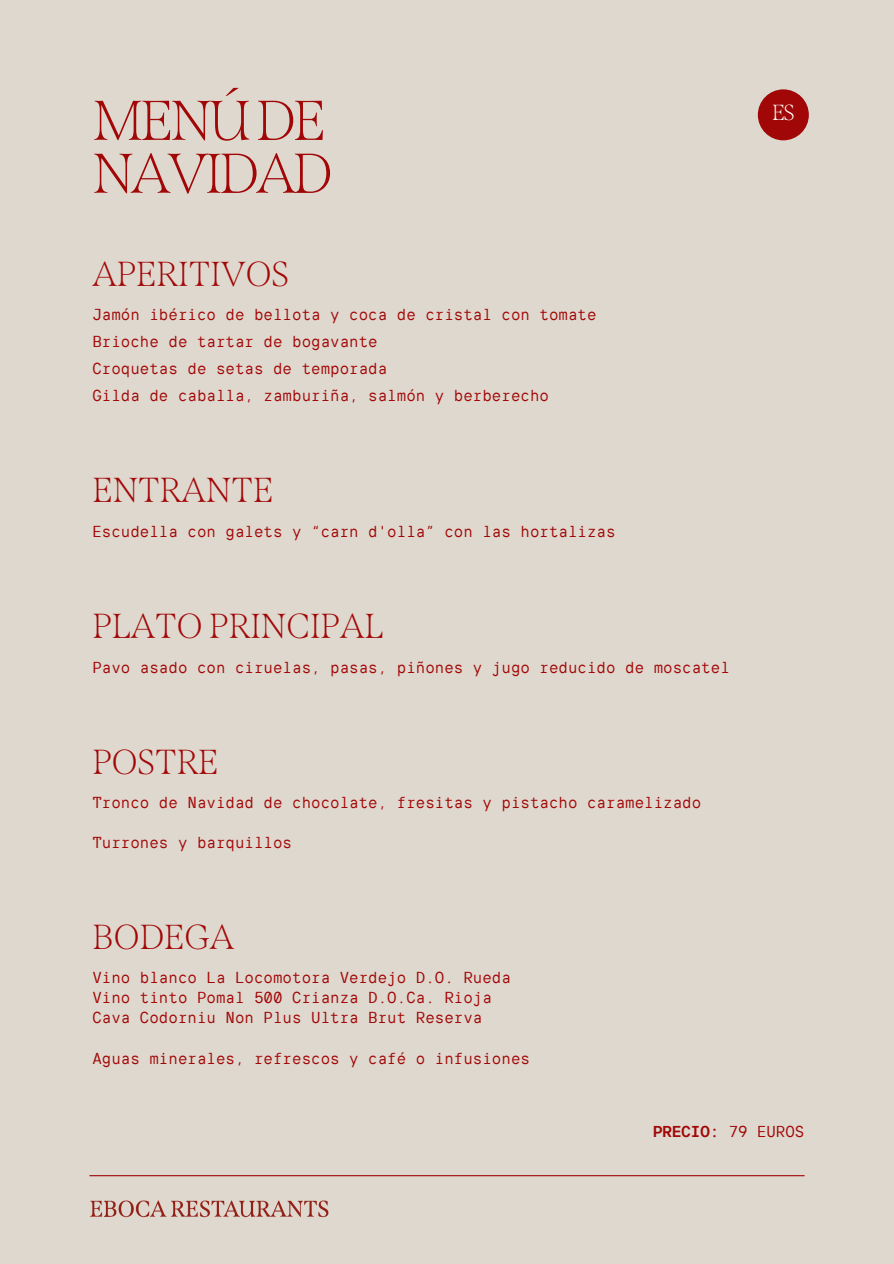
<style>
.page{position:relative;width:894px;height:1264px;background:#fff}
.page>*{position:absolute;margin:0;border:0;box-sizing:border-box;transform-origin:0 0}
.t1{font:100 56.1px "Span";letter-spacing:-.05em;color:#a10707}
.t2{font:100 34.65px "Span";color:#a10707}
.t3{font:100 21.75px "Span";color:#fff}
.t4{font:15.9px/27px "TT Interphases Mono";color:#a10707}
.t5{font:700 15.75px "TT Interphases Mono";color:#a10707}
.s1{font-weight:400}
</style>
<div class="page">
<div style="left:0;top:0;width:893px;height:1263px;background:#dfd8ce"></div>
<hr style="left:89px;top:1175px;width:715px;height:1px;background:#a10707">
<img style="left:90px;top:1200px;width:239px;height:18px">
<svg style="left:757px;top:89px;width:51px;height:51px;fill:#a10707"></svg>
<h1 class="t1" style="left:92px;top:87px;width:235px">MENÚDE</h1>
<h1 class="t1" style="left:92px;top:140px;width:242px">NAVIDAD</h1>
<h2 class="t2" style="left:92px;top:254px;width:198px">APERITIVOS</h2>
<p class="t4" style="left:92px;top:301px;width:505px">Jamón ibérico de bellota y coca de cristal con tomate Brioche de tartar de bogavante<br>Croquetas de setas de temporada<br>Gilda de caballa, zamburiña, salmón y berberecho</p>
<h2 class="t2" style="left:92px;top:469px;width:182px">ENTRANTE</h2>
<p class="t4" style="left:92px;top:518px;width:524px">Escudella con galets y “carn d'olla” con las hortalizas</p>
<h2 class="t2" style="left:92px;top:605px;width:292px">PLATO PRINCIPAL</h2>
<p class="t4" style="left:92px;top:654px;width:638px">Pavo asado con ciruelas, pasas, piñones y jugo reducido de moscatel</p>
<h2 class="t2" style="left:92px;top:741px;width:128px">POSTRE</h2>
<p class="t4" style="left:92px;top:788px;width:610px">Tronco de Navidad de chocolate, fresitas y pistacho caramelizado</p>
<p class="t4" style="left:92px;top:829px;width:201px">Turrones y barquillos</p>
<h2 class="t2" style="left:92px;top:916px;width:143px">BODEGA</h2>
<p class="t4" style="left:92px;top:967px;width:420px;line-height:20.2px">Vino blanco La Locomotora Verdejo D.O. Rueda<br>Vino tinto Pomal 500 Crianza D.O.Ca. Rioja<br>Cava Codorniu Non Plus Ultra Brut Reserva</p>
<p class="t4" style="left:92px;top:1044px;width:439px">Aguas minerales, refrescos y café o infusiones</p>
<h3 class="t3" style="left:771px;top:100px;width:24px">ES</h3>
<p class="t5" style="left:653px;top:1121px;width:152px">PRECIO: <span class="s1">79 EUROS</span></p>
</div>
